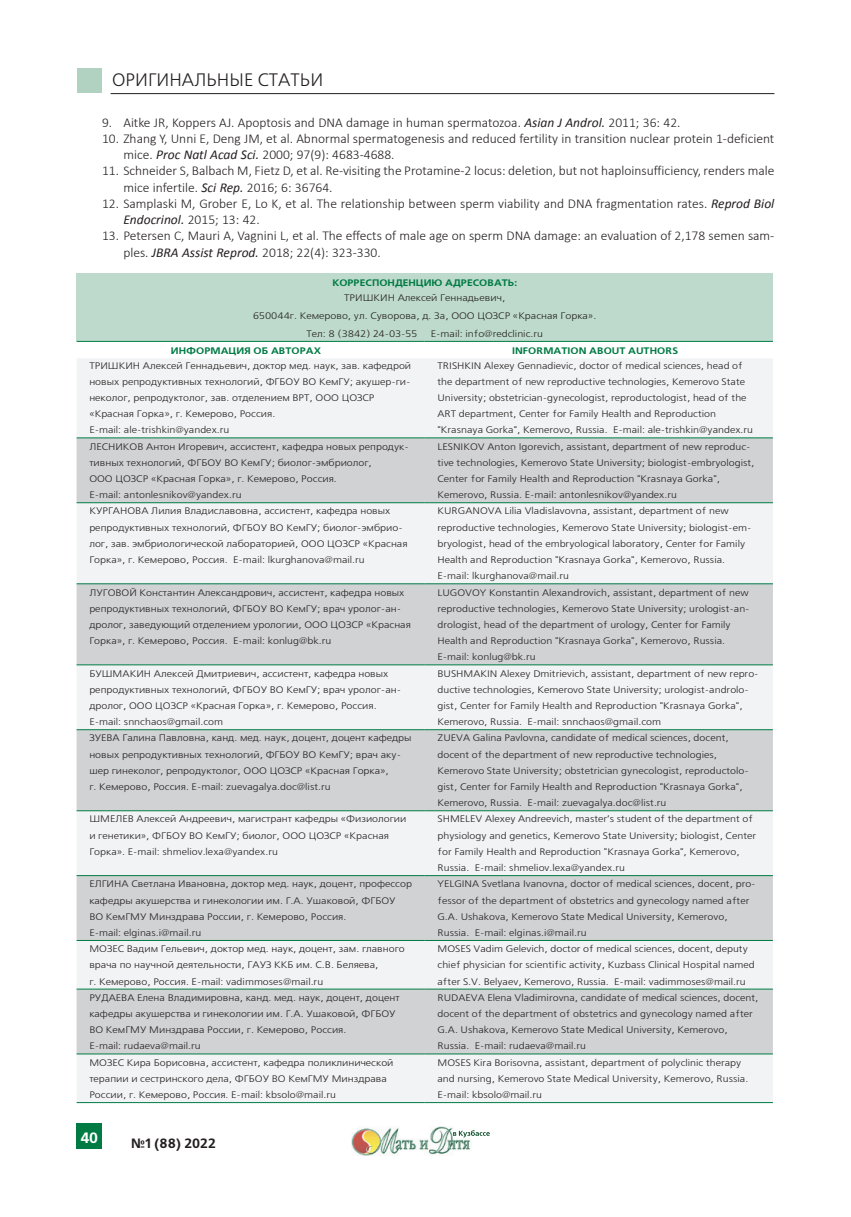
<style>
.page{position:relative;width:851px;height:1217px;background:#fff}
.page>*{position:absolute;margin:0;border:0;box-sizing:border-box;transform-origin:0 0}
.t1{font:18px "Free Set C";color:#231f20}
.t2{font:700 15px "Free Set C";color:#fff}
.t3{font:300 13.5px/16.2px "Calibri";color:#231f20}
.t4{font:700 13.5px "Free Set C";color:#231f20}
.t5{font:9.45px/16.2px "Free Set C";color:#231f20;scale:1.11 1}
.t6{font:700 9.45px "Free Set C";color:#007b44;scale:1.11 1}
.s1{font-weight:400;font-style:italic}
</style>
<div class="page">
<div style="left:77px;top:1123px;width:25px;height:25px;background:#007b44"></div>
<div style="left:77px;top:69px;width:24px;height:24px;background:#b1d2c1"></div>
<hr style="left:111px;top:93px;width:663px;height:1px;background:#231f20">
<img style="left:351px;top:1126px;width:139px;height:29px">
<img style="left:453px;top:1129px;width:36px;height:8px">
<div style="left:77px;top:273px;width:695px;height:68px;background:#bedacc"></div>
<div style="left:77px;top:359px;width:695px;height:742px;background:#f2f3f4"></div>
<svg style="left:77px;top:438px;width:695px;height:615px;fill:#d1d2d4"></svg>
<hr style="left:77px;top:437px;width:347px;height:1px;background:#007b44">
<hr style="left:424px;top:437px;width:348px;height:1px;background:#007b44">
<hr style="left:77px;top:502px;width:347px;height:1px;background:#007b44">
<hr style="left:424px;top:502px;width:348px;height:1px;background:#007b44">
<hr style="left:77px;top:583px;width:347px;height:1px;background:#007b44">
<hr style="left:424px;top:583px;width:348px;height:1px;background:#007b44">
<hr style="left:77px;top:664px;width:347px;height:1px;background:#007b44">
<hr style="left:424px;top:664px;width:348px;height:1px;background:#007b44">
<hr style="left:77px;top:729px;width:347px;height:1px;background:#007b44">
<hr style="left:424px;top:729px;width:348px;height:1px;background:#007b44">
<hr style="left:77px;top:810px;width:347px;height:1px;background:#007b44">
<hr style="left:424px;top:810px;width:348px;height:1px;background:#007b44">
<hr style="left:77px;top:875px;width:347px;height:1px;background:#007b44">
<hr style="left:424px;top:875px;width:348px;height:1px;background:#007b44">
<hr style="left:77px;top:939px;width:347px;height:1px;background:#007b44">
<hr style="left:424px;top:939px;width:348px;height:1px;background:#007b44">
<hr style="left:77px;top:988px;width:347px;height:1px;background:#007b44">
<hr style="left:424px;top:988px;width:348px;height:1px;background:#007b44">
<hr style="left:77px;top:1053px;width:347px;height:1px;background:#007b44">
<hr style="left:424px;top:1053px;width:348px;height:1px;background:#007b44">
<hr style="left:77px;top:1101px;width:347px;height:1px;background:#007b44">
<hr style="left:424px;top:1101px;width:348px;height:1px;background:#007b44">
<hr style="left:77px;top:341px;width:347px;height:1px;background:#007b44">
<hr style="left:424px;top:341px;width:348px;height:1px;background:#007b44">
<h1 class="t1" style="left:112px;top:70px;width:212px">ОРИГИНАЛЬНЫЕ СТАТЬИ</h1>
<h3 class="t3" style="left:102px;top:114px;width:579px">9. Aitke JR, Koppers AJ. Apoptosis and DNA damage in human spermatozoa. <span class="s1">Asian J Androl.</span> 2011; 36: 42.</h3>
<h3 class="t3" style="left:123px;top:130px;width:652px;text-indent:-21px">10. Zhang Y, Unni E, Deng JM, et al. Abnormal spermatogenesis and reduced fertility in transition nuclear protein 1-deficient mice. <span class="s1">Proc Natl Acad Sci.</span> 2000; 97(9): 4683-4688.</h3>
<h3 class="t3" style="left:123px;top:163px;width:652px;text-indent:-21px">11. Schneider S, Balbach M, Fietz D, et al. Re-visiting the Protamine-2 locus: deletion, but not haploinsufficiency, renders male mice infertile. <span class="s1">Sci Rep.</span> 2016; 6: 36764.</h3>
<h3 class="t3" style="left:123px;top:195px;width:652px;text-indent:-21px">12. Samplaski M, Grober E, Lo K, et al. The relationship between sperm viability and DNA fragmentation rates. <span class="s1">Reprod Biol<br>Endocrinol.</span> 2015; 13: 42.</h3>
<h3 class="t3" style="left:123px;top:227px;width:652px;text-indent:-21px">13. Petersen C, Mauri A, Vagnini L, et al. The effects of male age on sperm DNA damage: an evaluation of 2,178 semen sam&shy;ples. <span class="s1">JBRA Assist Reprod.</span> 2018; 22(4): 323-330.</h3>
<p class="t6" style="left:332px;top:277px;width:168px">КОРРЕСПОНДЕНЦИЮ АДРЕСОВАТЬ:</p>
<p class="t5" style="left:344px;top:290px;width:147px">ТРИШКИН Алексей Геннадьевич,</p>
<p class="t5" style="left:253px;top:308px;width:310px">650044г. Кемерово, ул. Суворова, д. 3а, ООО ЦОЗСР «Красная Горка».</p>
<p class="t5" style="left:306px;top:326px;width:101px">Тел: 8 (3842) 24-03-55</p>
<p class="t5" style="left:431px;top:326px;width:103px">E-mail: info@redclinic.ru</p>
<p class="t6" style="left:171px;top:345px;width:137px">ИНФОРМАЦИЯ ОБ АВТОРАХ</p>
<p class="t6" style="left:512px;top:345px;width:151px">INFORMATION ABOUT AUTHORS</p>
<p class="t5" style="left:89px;top:357px;width:291px">ТРИШКИН Алексей Геннадьевич, доктор мед. наук, зав. кафедрой новых репродуктивных технологий, ФГБОУ ВО КемГУ; акушер-ги&shy;неколог, репродуктолог, зав. отделением ВРТ, ООО ЦОЗСР «Красная Горка», г. Кемерово, Россия.<br>E-mail: ale-trishkin@yandex.ru</p>
<p class="t5" style="left:437px;top:357px;width:286px">TRISHKIN Alexey Gennadievic, doctor of medical sciences, head of the department of new reproductive technologies, Kemerovo State University; obstetrician-gynecologist, reproductologist, head of the ART department, Center for Family Health and Reproduction "Krasnaya Gorka", Kemerovo, Russia. E-mail: ale-trishkin@yandex.ru</p>
<p class="t5" style="left:89px;top:438px;width:289px">ЛЕСНИКОВ Антон Игоревич, ассистент, кафедра новых репродук&shy;тивных технологий, ФГБОУ ВО КемГУ; биолог-эмбриолог,<br>ООО ЦОЗСР «Красная Горка», г. Кемерово, Россия.<br>E-mail: antonlesnikov@yandex.ru</p>
<p class="t5" style="left:437px;top:438px;width:287px">LESNIKOV Anton Igorevich, assistant, department of new reproduc&shy;tive technologies, Kemerovo State University; biologist-embryologist, Center for Family Health and Reproduction "Krasnaya Gorka", Kemerovo, Russia. E-mail: antonlesnikov@yandex.ru</p>
<p class="t5" style="left:89px;top:503px;width:288px">КУРГАНОВА Лилия Владиславовна, ассистент, кафедра новых репродуктивных технологий, ФГБОУ ВО КемГУ; биолог-эмбрио&shy;лог, зав. эмбриологической лабораторией, ООО ЦОЗСР «Красная Горка», г. Кемерово, Россия. E-mail: lkurghanova@mail.ru</p>
<p class="t5" style="left:437px;top:503px;width:284px">KURGANOVA Lilia Vladislavovna, assistant, department of new reproductive technologies, Kemerovo State University; biologist-em&shy;bryologist, head of the embryological laboratory, Center for Family Health and Reproduction "Krasnaya Gorka", Kemerovo, Russia.<br>E-mail: lkurghanova@mail.ru</p>
<p class="t5" style="left:89px;top:584px;width:291px">ЛУГОВОЙ Константин Александрович, ассистент, кафедра новых репродуктивных технологий, ФГБОУ ВО КемГУ; врач уролог-ан&shy;дролог, заведующий отделением урологии, ООО ЦОЗСР «Красная Горка», г. Кемерово, Россия. E-mail: konlug@bk.ru</p>
<p class="t5" style="left:437px;top:584px;width:283px">LUGOVOY Konstantin Alexandrovich, assistant, department of new reproductive technologies, Kemerovo State University; urologist-an&shy;drologist, head of the department of urology, Center for Family Health and Reproduction "Krasnaya Gorka", Kemerovo, Russia.<br>E-mail: konlug@bk.ru</p>
<p class="t5" style="left:89px;top:665px;width:282px">БУШМАКИН Алексей Дмитриевич, ассистент, кафедра новых репродуктивных технологий, ФГБОУ ВО КемГУ; врач уролог-ан&shy;дролог, ООО ЦОЗСР «Красная Горка», г. Кемерово, Россия.<br>E-mail: snnchaos@gmail.com</p>
<p class="t5" style="left:437px;top:665px;width:291px">BUSHMAKIN Alexey Dmitrievich, assistant, department of new repro&shy;ductive technologies, Kemerovo State University; urologist-androlo&shy;gist, Center for Family Health and Reproduction "Krasnaya Gorka", Kemerovo, Russia. E-mail: snnchaos@gmail.com</p>
<p class="t5" style="left:89px;top:730px;width:292px">ЗУЕВА Галина Павловна, канд. мед. наук, доцент, доцент кафедры новых репродуктивных технологий, ФГБОУ ВО КемГУ; врач аку&shy;шер гинеколог, репродуктолог, ООО ЦОЗСР «Красная Горка»,<br>г. Кемерово, Россия. E-mail: zuevagalya.doc@list.ru</p>
<p class="t5" style="left:437px;top:730px;width:282px">ZUEVA Galina Pavlovna, candidate of medical sciences, docent, docent of the department of new reproductive technologies, Kemerovo State University; obstetrician gynecologist, reproductolo&shy;gist, Center for Family Health and Reproduction "Krasnaya Gorka", Kemerovo, Russia. E-mail: zuevagalya.doc@list.ru</p>
<p class="t5" style="left:89px;top:811px;width:287px">ШМЕЛЕВ Алексей Андреевич, магистрант кафедры «Физиологии и генетики», ФГБОУ ВО КемГУ; биолог, ООО ЦОЗСР «Красная<br>Горка». E-mail: shmeliov.lexa@yandex.ru</p>
<p class="t5" style="left:437px;top:811px;width:288px">SHMELEV Alexey Andreevich, master’s student of the department of physiology and genetics, Kemerovo State University; biologist, Center for Family Health and Reproduction "Krasnaya Gorka", Kemerovo, Russia. E-mail: shmeliov.lexa@yandex.ru</p>
<p class="t5" style="left:89px;top:876px;width:292px">ЕЛГИНА Светлана Ивановна, доктор мед. наук, доцент, профессор кафедры акушерства и гинекологии им. Г.А. Ушаковой, ФГБОУ<br>ВО КемГМУ Минздрава России, г. Кемерово, Россия.<br>E-mail: elginas.i@mail.ru</p>
<p class="t5" style="left:437px;top:876px;width:288px">YELGINA Svetlana Ivanovna, doctor of medical sciences, docent, pro&shy;fessor of the department of obstetrics and gynecology named after G.A. Ushakova, Kemerovo State Medical University, Kemerovo, Russia. E-mail: elginas.i@mail.ru</p>
<p class="t5" style="left:89px;top:941px;width:286px">МОЗЕС Вадим Гельевич, доктор мед. наук, доцент, зам. главного врача по научной деятельности, ГАУЗ ККБ им. С.В. Беляева,<br>г. Кемерово, Россия. E-mail: vadimmoses@mail.ru</p>
<p class="t5" style="left:437px;top:941px;width:287px">MOSES Vadim Gelevich, doctor of medical sciences, docent, deputy chief physician for scientific activity, Kuzbass Clinical Hospital named after S.V. Belyaev, Kemerovo, Russia. E-mail: vadimmoses@mail.ru</p>
<p class="t5" style="left:89px;top:989px;width:281px">РУДАЕВА Елена Владимировна, канд. мед. наук, доцент, доцент кафедры акушерства и гинекологии им. Г.А. Ушаковой, ФГБОУ ВО КемГМУ Минздрава России, г. Кемерово, Россия.<br>E-mail: rudaeva@mail.ru</p>
<p class="t5" style="left:437px;top:989px;width:291px">RUDAEVA Elena Vladimirovna, candidate of medical sciences, docent, docent of the department of obstetrics and gynecology named after G.A. Ushakova, Kemerovo State Medical University, Kemerovo, Russia. E-mail: rudaeva@mail.ru</p>
<p class="t5" style="left:89px;top:1054px;width:275px">МОЗЕС Кира Борисовна, ассистент, кафедра поликлинической терапии и сестринского дела, ФГБОУ ВО КемГМУ Минздрава<br>России, г. Кемерово, Россия. E-mail: kbsolo@mail.ru</p>
<p class="t5" style="left:437px;top:1054px;width:281px">MOSES Kira Borisovna, assistant, department of polyclinic therapy and nursing, Kemerovo State Medical University, Kemerovo, Russia.<br>E-mail: kbsolo@mail.ru</p>
<h2 class="t2" style="left:80px;top:1128px;width:19px">40</h2>
<h3 class="t4" style="left:131px;top:1135px;width:86px">№1 (88) 2022</h3>
</div>
